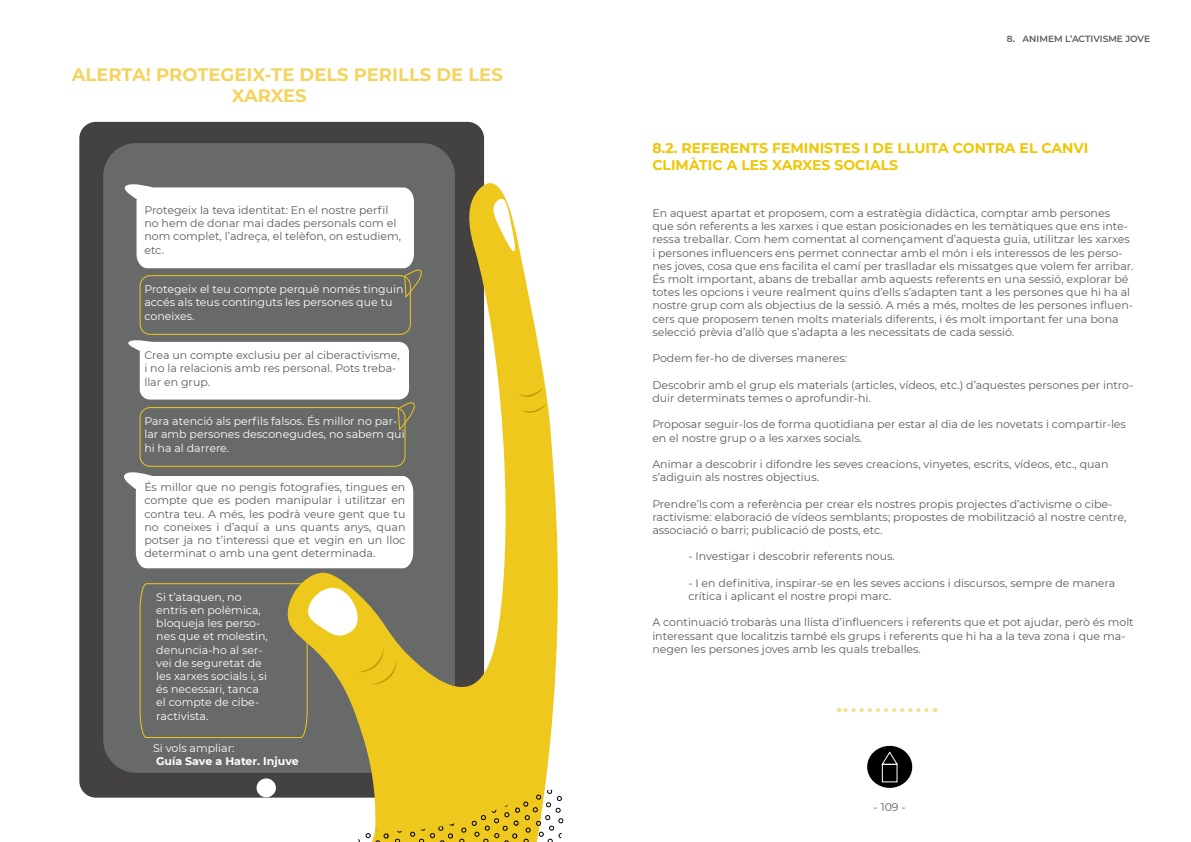
<style>
.page{position:relative;width:1191px;height:842px;background:#fff}
.page>*{position:absolute;margin:0;border:0;box-sizing:border-box;transform-origin:0 0}
.t1{font:700 18px/21.6px "Montserrat";color:#f3d45f}
.t2{font:700 14px/16.8px "Montserrat";color:#eec706}
.t3{font:11px/13.2px "Montserrat";color:#5b5b5f}
.t4{font:11px/13.2px "Montserrat";color:#fff}
.t5{font:700 11px "Montserrat";color:#fff}
.t6{font:600 9px "Montserrat";color:#5b5b5f}
</style>
<div class="page">
<div style="left:79px;top:122px;width:405px;height:676px;background:#434141;border-radius:16px"></div>
<div style="left:103px;top:143px;width:352px;height:630px;background:#676a69;border-radius:33px"></div>
<svg style="left:286px;top:183px;width:272px;height:596px"></svg>
<svg style="left:518px;top:388px;width:25px;height:9px"></svg>
<svg style="left:521px;top:404px;width:25px;height:9px"></svg>
<svg style="left:491px;top:198px;width:25px;height:54px"></svg>
<svg style="left:286px;top:779px;width:278px;height:63px"></svg>
<svg style="left:139px;top:583px;width:258px;height:155px"></svg>
<div style="left:140px;top:275px;width:271px;height:60px;border:1px solid #efc81c;border-radius:10px"></div>
<svg style="left:124px;top:183px;width:301px;height:114px"></svg>
<div style="left:140px;top:342px;width:269px;height:58px;background:#fff;border-radius:10px"></div>
<svg style="left:128px;top:340px;width:27px;height:11px"></svg>
<div style="left:140px;top:407px;width:265px;height:60px;border:1px solid #efc81c;border-radius:10px"></div>
<svg style="left:397px;top:384px;width:21px;height:45px"></svg>
<svg style="left:124px;top:468px;width:289px;height:100px"></svg>
<div style="left:256px;top:778px;width:20px;height:19px;background:#fff;border-radius:50%"></div>
<svg style="left:838px;top:708px;width:88px;height:4px"></svg>
<div style="left:874px;top:753px;width:31px;height:28px;background:#000;border-radius:50%"></div>
<div style="left:867px;top:746px;width:45px;height:42px;border:14px solid #000;border-radius:50%"></div>
<div style="left:882px;top:764px;width:15px;height:18px;border:1px solid #fff"></div>
<svg style="left:880px;top:751px;width:19px;height:14px"></svg>
<h1 class="t1" style="left:232px;top:63px;width:272px;text-indent:-160px">ALERTA! PROTEGEIX-TE DELS PERILLS DE LES<br>XARXES</h1>
<p class="t3" style="left:144px;top:203px;width:258px">Protegeix la teva identitat: En el nostre perfil no hem de donar mai dades personals com el nom complet, l’adreça, el telèfon, on estudiem, etc.</p>
<p class="t4" style="left:144px;top:282px;width:261px">Protegeix el teu compte perquè només tinguin accés als teus continguts les persones que tu coneixes.</p>
<p class="t3" style="left:144px;top:348px;width:257px">Crea un compte exclusiu per al ciberactivisme, i no la relacionis amb res personal. Pots treba&shy;llar en grup.</p>
<p class="t4" style="left:144px;top:414px;width:262px">Para atenció als perfils falsos. És millor no par&shy;lar amb persones desconegudes, no sabem qui hi ha al darrere.</p>
<p class="t3" style="left:144px;top:480px;width:262px;text-align:justify">És millor que no pengis fotografies, tingues en compte que es poden manipular i utilitzar en contra teu. A més, les podrà veure gent que tu no coneixes i d’aquí a uns quants anys, quan potser ja no t’interessi que et vegin en un lloc determinat o amb una gent determinada.</p>
<p class="t4" style="left:156px;top:590px;width:113px">Si t’ataquen, no entris en polèmica, bloqueja les perso&shy;nes que et molestin, denuncia-ho al ser&shy;vei de seguretat de les xarxes socials i, si és necessari, tanca el compte de cibe&shy;ractivista.</p>
<p class="t4" style="left:153px;top:741px;width:83px">Si vols ampliar:</p>
<p class="t5" style="left:156px;top:753px;width:144px">Guía Save a Hater. Injuve</p>
<p class="t6" style="left:1007px;top:33px;width:145px">8. ANIMEM L’ACTIVISME JOVE</p>
<p class="t2" style="left:652px;top:139px;width:437px">8.2. REFERENTS FEMINISTES I DE LLUITA CONTRA EL CANVI<br>CLIMÀTIC A LES XARXES SOCIALS</p>
<p class="t3" style="left:652px;top:206px;width:482px">En aquest apartat et proposem, com a estratègia didàctica, comptar amb persones que són referents a les xarxes i que estan posicionades en les temàtiques que ens inte&shy;ressa treballar. Com hem comentat al començament d’aquesta guia, utilitzar les xarxes i persones influencers ens permet connectar amb el món i els interessos de les perso&shy;nes joves, cosa que ens facilita el camí per traslladar els missatges que volem fer arribar.<br>És molt important, abans de treballar amb aquests referents en una sessió, explorar bé totes les opcions i veure realment quins d’ells s’adapten tant a les persones que hi ha al nostre grup com als objectius de la sessió. A més a més, moltes de les persones influen&shy;cers que proposem tenen molts materials diferents, i és molt important fer una bona selecció prèvia d’allò que s’adapta a les necessitats de cada sessió.</p>
<p class="t3" style="left:652px;top:351px;width:196px">Podem fer-ho de diverses maneres:</p>
<p class="t3" style="left:652px;top:378px;width:482px">Descobrir amb el grup els materials (articles, vídeos, etc.) d’aquestes persones per intro&shy;duir determinats temes o aprofundir-hi.</p>
<p class="t3" style="left:652px;top:417px;width:475px">Proposar seguir-los de forma quotidiana per estar al dia de les novetats i compartir-les en el nostre grup o a les xarxes socials.</p>
<p class="t3" style="left:652px;top:457px;width:458px">Animar a descobrir i difondre les seves creacions, vinyetes, escrits, vídeos, etc., quan s’adiguin als nostres objectius.</p>
<p class="t3" style="left:652px;top:497px;width:476px">Prendre’ls com a referència per crear els nostres propis projectes d’activisme o cibe&shy;ractivisme: elaboració de vídeos semblants; propostes de mobilització al nostre centre, associació o barri; publicació de posts, etc.</p>
<p class="t3" style="left:688px;top:549px;width:208px">- Investigar i descobrir referents nous.</p>
<p class="t3" style="left:688px;top:576px;width:428px">- I en definitiva, inspirar-se en les seves accions i discursos, sempre de manera crítica i aplicant el nostre propi marc.</p>
<p class="t3" style="left:652px;top:615px;width:483px">A continuació trobaràs una llista d’influencers i referents que et pot ajudar, però és molt interessant que localitzis també els grups i referents que hi ha a la teva zona i que ma&shy;negen les persones joves amb les quals treballes.</p>
<p class="t3" style="left:873px;top:800px;width:34px">- 109 -</p>
</div>
